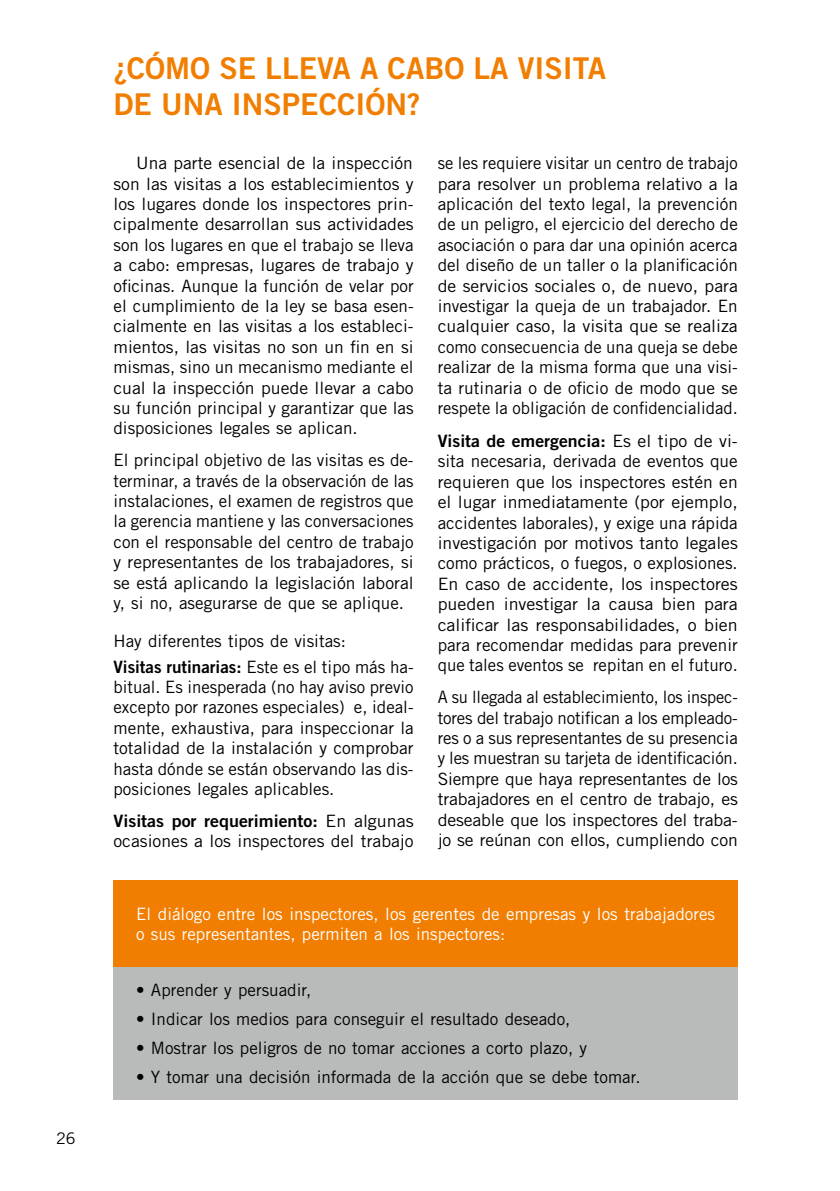
<style>
.page{position:relative;width:840px;height:1191px;background:#fff}
.page>*{position:absolute;margin:0;border:0;box-sizing:border-box;transform-origin:0 0}
.t1{font:30px "Trade Gothic LT Std Bd 2";color:#f17e00}
.t2{font:17px/20.4px "Trade Gothic LT Std";color:#000;text-align:justify}
.t3{font:17px/20.4px "Trade Gothic LT Std";color:#000;text-align:justify;scale:.96 1}
.t4{font:17px/20.4px "Trade Gothic LT Std";color:#fff}
.t5{font:17px "Trade Gothic LT Std Bd 2";color:#000}
.t6{font:17px "Trade Gothic LT Std Bd 2";color:#000;scale:1.05 1}
.t7{font:17px "Trade Gothic LT Std Bd 2";color:#000;scale:1.04 1}
.t8{font:16px "Trade Gothic LT Std";color:#000}
.s1{font-family:"Trade Gothic LT Std"}
</style>
<div class="page">
<div style="left:113px;top:880px;width:624px;height:220px;background:#b9baba"></div>
<div style="left:113px;top:880px;width:624px;height:87px;background:#f17e00"></div>
<p class="t8" style="left:56px;top:1128px;width:21px">26</p>
<h1 class="t1" style="left:113px;top:49px;width:54px">¿Cómo</h1>
<h1 class="t1" style="left:219px;top:49px;width:188px">se llevaacabo</h1>
<h1 class="t1" style="left:473px;top:49px;width:76px">la visita</h1>
<h1 class="t1" style="left:113px;top:85px;width:69px">de una</h1>
<h1 class="t1" style="left:232px;top:85px;width:18px">inspección</h1>
<h1 class="t1" style="left:407px;top:85px;width:15px">?</h1>
<p class="t2" style="left:113px;top:153px;width:301px;text-indent:23px">Una parte esencial de la inspección son las visitas a los establecimientos y los lugares donde los inspectores prin&shy;cipalmente desarrollan sus actividades son los lugares en que el trabajo se lleva a cabo: empresas, lugares de trabajo y oficinas. Aunque la función de velar por el cumplimiento de la ley se basa esen&shy;cialmente en las visitas a los estableci&shy;mientos, las visitas no son un fin en si mismas, sino un mecanismo mediante el cual la inspección puede llevar a cabo su función principal y garantizar que las disposiciones legales se aplican.</p>
<p class="t2" style="left:113px;top:450px;width:301px">El principal objetivo de las visitas es de&shy;terminar, a través de la observación de las instalaciones, el examen de registros que la gerencia mantiene y las conversaciones con el responsable del centro de trabajo y representantes de los trabajadores, si se está aplicando la legislación laboral y, si no, asegurarse de que se aplique.</p>
<p class="t2" style="left:113px;top:630px;width:234px">Hay diferentes tipos de visitas:</p>
<p class="t5" style="left:113px;top:656px;width:301px">Visitas rutinarias: <span class="s1">Este es el tipo más ha-</span></p>
<p class="t2" style="left:113px;top:676px;width:301px">bitual. Es inesperada (no hay aviso previo excepto por razones especiales) e, ideal&shy;mente, exhaustiva, para inspeccionar la totalidad de la instalación y comprobar hasta dónde se están observando las dis&shy;posiciones legales aplicables.</p>
<p class="t6" style="left:113px;top:810px;width:287px">Visitas por requerimiento: <span class="s1">En algunas</span></p>
<p class="t2" style="left:113px;top:830px;width:301px">ocasiones a los inspectores del trabajo</p>
<p class="t2" style="left:437px;top:153px;width:301px">se les requiere visitar un centro de trabajo para resolver un problema relativo a la aplicación del texto legal, la prevención de un peligro, el ejercicio del derecho de asociación o para dar una opinión acerca del diseño de un taller o la planificación de servicios sociales o, de nuevo, para investigar la queja de un trabajador. En cualquier caso, la visita que se realiza como consecuencia de una queja se debe realizar de la misma forma que una visi&shy;ta rutinaria o de oficio de modo que se respete la obligación de confidencialidad.</p>
<p class="t7" style="left:437px;top:430px;width:290px">Visita de emergencia: <span class="s1">Es el tipo de vi-</span></p>
<p class="t2" style="left:437px;top:451px;width:301px">sita necesaria, derivada de eventos que requieren que los inspectores estén en el lugar inmediatamente (por ejemplo, accidentes laborales), y exige una rápida investigación por motivos tanto legales como prácticos, o fuegos, o explosiones.<br>En caso de accidente, los inspectores pueden investigar la causa bien para calificar las responsabilidades, o bien para recomendar medidas para prevenir que tales eventos se repitan en el futuro.</p>
<p class="t3" style="left:437px;top:686px;width:314px">A su llegada al establecimiento, los inspec&shy;tores del trabajo notifican a los empleado&shy;res o a sus representantes de su presencia y les muestran su tarjeta de identificación.<br>Siempre que haya representantes de los trabajadores en el centro de trabajo, es deseable que los inspectores del traba&shy;jo se reúnan con ellos, cumpliendo con</p>
<p class="t4" style="left:136px;top:903px;width:580px">El diálogo entre los inspectores, los gerentes de empresas y los trabajadores o sus representantes, permiten a los inspectores:</p>
<p class="t2" style="left:136px;top:980px;width:176px">• Aprender y persuadir,</p>
<p class="t2" style="left:136px;top:1008px;width:435px">• Indicar los medios para conseguir el resultado deseado,</p>
<p class="t2" style="left:136px;top:1037px;width:452px">• Mostrar los peligros de no tomar acciones a corto plazo, y</p>
<p class="t2" style="left:136px;top:1066px;width:505px">• Y tomar una decisión informada de la acción que se debe tomar.</p>
</div>
